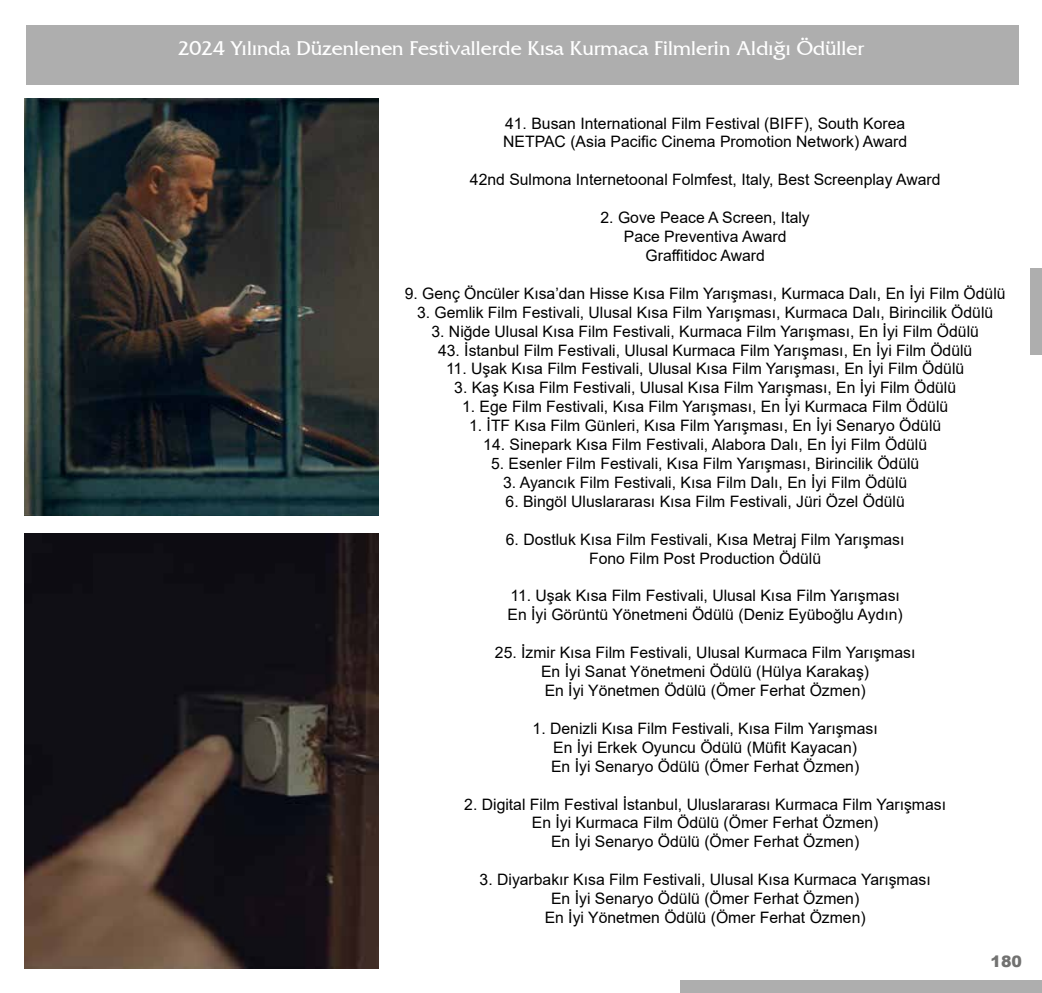
<style>
.page{position:relative;width:1042px;height:993px;background:#fff}
.page>*{position:absolute;margin:0;border:0;box-sizing:border-box;transform-origin:0 0}
.t1{font:21px "France Plain";color:#fff}
.t2{font:15.75px/18.9px "Arial";color:#000;text-align:center}
.t3{font:900 15.75px "Arial";color:#727271}
</style>
<div class="page">
<div style="left:27px;top:25px;width:992px;height:59px;background:#aeaeae"></div>
<div style="left:680px;top:980px;width:362px;height:12px;background:#aeaeae"></div>
<div style="left:1030px;top:268px;width:12px;height:86px;background:#aeaeae"></div>
<img style="left:25px;top:98px;width:353px;height:417px">
<img style="left:25px;top:533px;width:353px;height:435px">
<h1 class="t1" style="left:178px;top:37px;width:688px">2024 Yılında Düzenlenen Festivallerde Kısa Kurmaca Filmlerin Aldığı Ödüller</h1>
<p class="t2" style="left:503px;top:113px;width:405px;text-align:left">41. Busan International Film Festival (BIFF), South Korea<br>NETPAC (Asia Pacific Cinema Promotion Network) Award</p>
<p class="t2" style="left:470px;top:170px;width:472px">42nd Sulmona Internetoonal Folmfest, Italy, Best Screenplay Award</p>
<p class="t2" style="left:600px;top:208px;width:211px">2. Gove Peace A Screen, Italy<br>Pace Preventiva Award<br>Graffitidoc Award</p>
<p class="t2" style="left:405px;top:283px;width:602px">9. Genç Öncüler Kısa’dan Hisse Kısa Film Yarışması, Kurmaca Dalı, En İyi Film Ödülü</p>
<p class="t2" style="left:417px;top:302px;width:578px">3. Gemlik Film Festivali, Ulusal Kısa Film Yarışması, Kurmaca Dalı, Birincilik Ödülü</p>
<p class="t2" style="left:431px;top:321px;width:549px">3. Niğde Ulusal Kısa Film Festivali, Kurmaca Film Yarışması, En İyi Film Ödülü</p>
<p class="t2" style="left:438px;top:340px;width:536px">43. İstanbul Film Festivali, Ulusal Kurmaca Film Yarışması, En İyi Film Ödülü</p>
<p class="t2" style="left:446px;top:359px;width:520px">11. Uşak Kısa Film Festivali, Ulusal Kısa Film Yarışması, En İyi Film Ödülü</p>
<p class="t2" style="left:454px;top:378px;width:503px">3. Kaş Kısa Film Festivali, Ulusal Kısa Film Yarışması, En İyi Film Ödülü</p>
<p class="t2" style="left:462px;top:397px;width:488px">1. Ege Film Festivali, Kısa Film Yarışması, En İyi Kurmaca Film Ödülü</p>
<p class="t2" style="left:469px;top:416px;width:474px">1. İTF Kısa Film Günleri, Kısa Film Yarışması, En İyi Senaryo Ödülü</p>
<p class="t2" style="left:483px;top:435px;width:445px">14. Sinepark Kısa Film Festivali, Alabora Dalı, En İyi Film Ödülü</p>
<p class="t2" style="left:491px;top:454px;width:430px">5. Esenler Film Festivali, Kısa Film Yarışması, Birincilik Ödülü</p>
<p class="t2" style="left:503px;top:472px;width:406px">3. Ayancık Film Festivali, Kısa Film Dalı, En İyi Film Ödülü</p>
<p class="t2" style="left:505px;top:491px;width:401px">6. Bingöl Uluslararası Kısa Film Festivali, Jüri Özel Ödülü</p>
<p class="t2" style="left:506px;top:529px;width:400px">6. Dostluk Kısa Film Festivali, Kısa Metraj Film Yarışması<br>Fono Film Post Production Ödülü</p>
<p class="t2" style="left:507px;top:586px;width:397px;text-align:left">11. Uşak Kısa Film Festivali, Ulusal Kısa Film Yarışması<br>En İyi Görüntü Yönetmeni Ödülü (Deniz Eyüboğlu Aydın)</p>
<p class="t2" style="left:495px;top:643px;width:422px">25. İzmir Kısa Film Festivali, Ulusal Kurmaca Film Yarışması<br>En İyi Sanat Yönetmeni Ödülü (Hülya Karakaş)<br>En İyi Yönetmen Ödülü (Ömer Ferhat Özmen)</p>
<p class="t2" style="left:532px;top:718px;width:347px">1. Denizli Kısa Film Festivali, Kısa Film Yarışması<br>En İyi Erkek Oyuncu Ödülü (Müfit Kayacan)<br>En İyi Senaryo Ödülü (Ömer Ferhat Özmen)</p>
<p class="t2" style="left:464px;top:794px;width:483px">2. Digital Film Festival İstanbul, Uluslararası Kurmaca Film Yarışması<br>En İyi Kurmaca Film Ödülü (Ömer Ferhat Özmen)<br>En İyi Senaryo Ödülü (Ömer Ferhat Özmen)</p>
<p class="t2" style="left:479px;top:869px;width:453px">3. Diyarbakır Kısa Film Festivali, Ulusal Kısa Kurmaca Yarışması<br>En İyi Senaryo Ödülü (Ömer Ferhat Özmen)<br>En İyi Yönetmen Ödülü (Ömer Ferhat Özmen)</p>
<p class="t3" style="left:990px;top:949px;width:33px">180</p>
</div>
